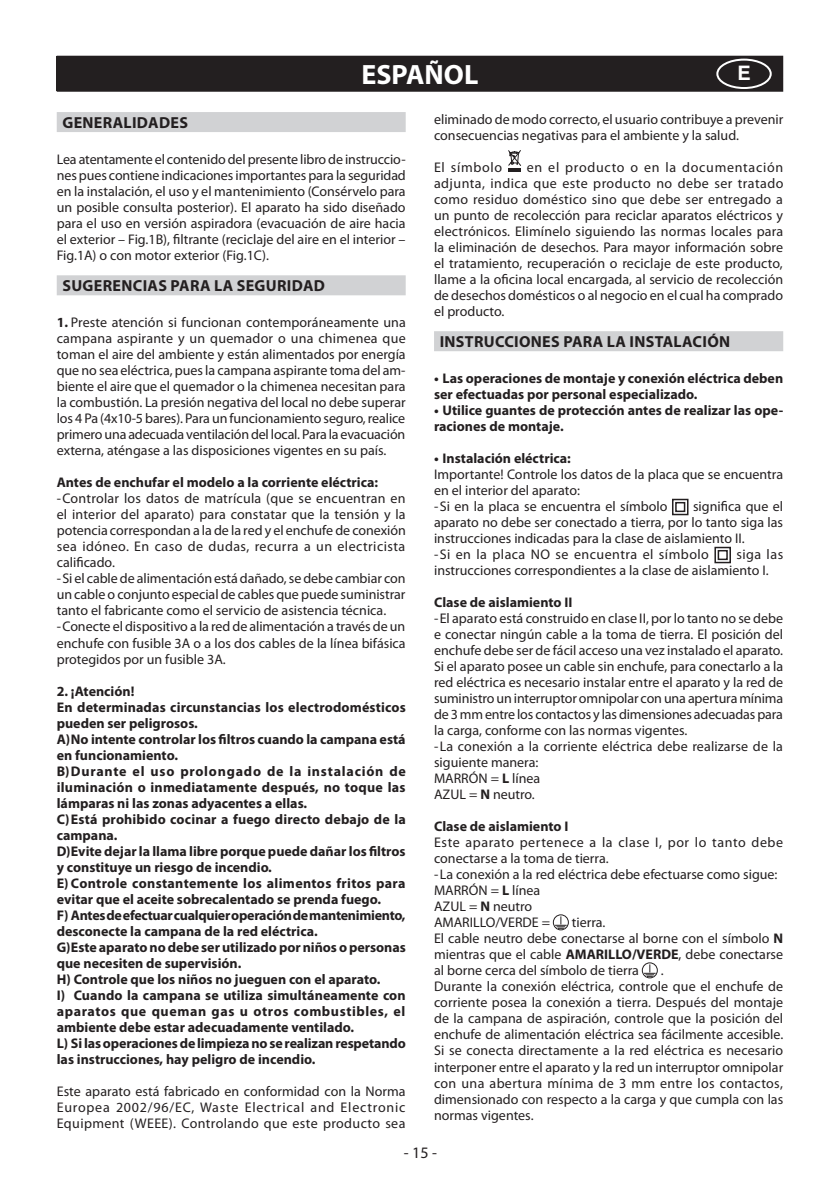
<style>
.page{position:relative;width:840px;height:1191px;background:#fff}
.page>*{position:absolute;margin:0;border:0;box-sizing:border-box;transform-origin:0 0}
.t1{font:700 28px "Myriad Pro";color:#fff}
.t2{font:700 20px "Helvetica";color:#fff}
.t3{font:700 16px "Myriad Pro";letter-spacing:.02em;color:#231f20}
.t4{font:16px "Myriad Pro";color:#231f20}
.t5{font:14px/16px "Myriad Pro";color:#231f20}
.t6{font:700 14px/16px "Myriad Pro";color:#231f20}
.t7{font:14px "Myriad Pro";letter-spacing:.05em;color:#231f20}
.s1{font-weight:700}
</style>
<div class="page">
<div style="left:57px;top:112px;width:348px;height:20px;background:#d1d2d4"></div>
<div style="left:57px;top:275px;width:348px;height:20px;background:#d1d2d4"></div>
<div style="left:434px;top:331px;width:348px;height:20px;background:#d1d2d4"></div>
<svg style="left:508px;top:150px;width:13px;height:22px"></svg>
<svg style="left:672px;top:498px;width:16px;height:18px"></svg>
<svg style="left:714px;top:546px;width:17px;height:18px"></svg>
<svg style="left:552px;top:914px;width:17px;height:16px"></svg>
<svg style="left:641px;top:962px;width:16px;height:16px"></svg>
<div style="left:57px;top:56px;width:725px;height:22px;background:#231f20"></div>
<div style="left:57px;top:78px;width:725px;height:14px;background:#231f20"></div>
<div style="left:716px;top:59px;width:55px;height:30px;border:2px solid #fff;border-radius:50%"></div>
<h1 class="t1" style="left:361px;top:56px;width:118px">ESPAÑOL</h1>
<h2 class="t2" style="left:737px;top:61px;width:15px">E</h2>
<p class="t3" style="left:62px;top:112px;width:127px">GENERALIDADES</p>
<p class="t5" style="left:57px;top:151px;width:350px;text-align:justify">Lea atentamente el contenido del presente libro de instruccio&shy;nes pues contiene indicaciones importantes para la seguridad en la instalación, el uso y el mantenimiento (Consérvelo para un posible consulta posterior). El aparato ha sido diseñado para el uso en versión aspiradora (evacuación de aire hacia el exterior – Fig.1B), filtrante (reciclaje del aire en el interior – Fig.1A) o con motor exterior (Fig.1C).</p>
<p class="t3" style="left:62px;top:275px;width:264px">SUGERENCIAS PARA LA SEGURIDAD</p>
<p class="t5" style="left:57px;top:314px;width:350px;text-align:justify"><span class="s1">1.</span> Preste atención si funcionan contemporáneamente una campana aspirante y un quemador o una chimenea que toman el aire del ambiente y están alimentados por energía que no sea eléctrica, pues la campana aspirante toma del am&shy;biente el aire que el quemador o la chimenea necesitan para la combustión. La presión negativa del local no debe superar los 4 Pa (4x10-5 bares). Para un funcionamiento seguro, realice primero una adecuada ventilación del local. Para la evacuación externa, aténgase a las disposiciones vigentes en su país.</p>
<p class="t6" style="left:57px;top:474px;width:323px">Antes de enchufar el modelo a la corriente eléctrica:</p>
<p class="t5" style="left:57px;top:490px;width:350px">-Controlar los datos de matrícula (que se encuentran en el interior del aparato) para constatar que la tensión y la potencia correspondan a la de la red y el enchufe de conexión sea idóneo. En caso de dudas, recurra a un electricista calificado.<br>-Si el cable de alimentación está dañado, se debe cambiar con un cable o conjunto especial de cables que puede suministrar tanto el fabricante como el servicio de asistencia técnica. -Conecte el dispositivo a la red de alimentación a través de un enchufe con fusible 3A o a los dos cables de la línea bifásica protegidos por un fusible 3A.</p>
<p class="t6" style="left:57px;top:682px;width:350px">2. ¡Atención!<br>En determinadas circunstancias los electrodomésticos pueden ser peligrosos.<br>A)No intente controlar los filtros cuando la campana está en funcionamiento.<br>B)Durante el uso prolongado de la instalación de iluminación o inmediatamente después, no toque las lámparas ni las zonas adyacentes a ellas.<br>C)Está prohibido cocinar a fuego directo debajo de la campana.<br>D)Evite dejar la llama libre porque puede dañar los filtros y constituye un riesgo de incendio.<br>E) Controle constantemente los alimentos fritos para evitar que el aceite sobrecalentado se prenda fuego.<br>F) Antes de efectuar cualquier operación de mantenimiento, desconecte la campana de la red eléctrica.<br>G)Este aparato no debe ser utilizado por niños o personas que necesiten de supervisión.<br>H) Controle que los niños no jueguen con el aparato.<br>I) Cuando la campana se utiliza simultáneamente con aparatos que queman gas u otros combustibles, el ambiente debe estar adecuadamente ventilado.<br>L) Si las operaciones de limpieza no se realizan respetando las instrucciones, hay peligro de incendio.</p>
<p class="t5" style="left:57px;top:1082px;width:350px;text-align:justify">Este aparato está fabricado en conformidad con la Norma Europea 2002/96/EC, Waste Electrical and Electronic Equipment (WEEE). Controlando que este producto sea</p>
<p class="t5" style="left:434px;top:111px;width:351px">eliminado de modo correcto, el usuario contribuye a prevenir consecuencias negativas para el ambiente y la salud.</p>
<p class="t7" style="left:434px;top:159px;width:70px">El símbolo</p>
<p class="t5" style="left:434px;top:159px;width:351px;text-align:justify;text-indent:93px">en el producto o en la documentación adjunta, indica que este producto no debe ser tratado como residuo doméstico sino que debe ser entregado a un punto de recolección para reciclar aparatos eléctricos y electrónicos. Elimínelo siguiendo las normas locales para la eliminación de desechos. Para mayor información sobre el tratamiento, recuperación o reciclaje de este producto, llame a la oficina local encargada, al servicio de recolección de desechos domésticos o al negocio en el cual ha comprado el producto.</p>
<p class="t3" style="left:439px;top:331px;width:292px">INSTRUCCIONES PARA LA INSTALACIÓN</p>
<p class="t6" style="left:434px;top:370px;width:350px">• Las operaciones de montaje y conexión eléctrica deben ser efectuadas por personal especializado.</p>
<p class="t6" style="left:434px;top:402px;width:350px">• Utilice guantes de protección antes de realizar las ope&shy;raciones de montaje.</p>
<p class="t6" style="left:434px;top:450px;width:138px">• Instalación eléctrica:</p>
<p class="t5" style="left:434px;top:466px;width:350px">Importante! Controle los datos de la placa que se encuentra en el interior del aparato:<br>-Si en la placa se encuentra el símbolo</p>
<p class="t5" style="left:434px;top:498px;width:350px;text-indent:259px">significa que el aparato no debe ser conectado a tierra, por lo tanto siga las instrucciones indicadas para la clase de aislamiento II.<br>-Si en la placa NO se encuentra el símbolo</p>
<p class="t5" style="left:434px;top:546px;width:350px;text-indent:302px">siga las instrucciones correspondientes a la clase de aislamiento I.</p>
<p class="t6" style="left:434px;top:594px;width:140px">Clase de aislamiento II</p>
<p class="t5" style="left:434px;top:610px;width:350px">-El aparato está construido en clase II, por lo tanto no se debe e conectar ningún cable a la toma de tierra. El posición del enchufe debe ser de fácil acceso una vez instalado el aparato.<br>Si el aparato posee un cable sin enchufe, para conectarlo a la red eléctrica es necesario instalar entre el aparato y la red de suministro un interruptor omnipolar con una apertura mínima de 3 mm entre los contactos y las dimensiones adecuadas para la carga, conforme con las normas vigentes.<br>-La conexión a la corriente eléctrica debe realizarse de la siguiente manera:<br>MARRÓN = <span class="s1">L</span> línea<br>AZUL = <span class="s1">N</span> neutro.</p>
<p class="t6" style="left:434px;top:818px;width:136px">Clase de aislamiento I</p>
<p class="t5" style="left:434px;top:834px;width:350px">Este aparato pertenece a la clase I, por lo tanto debe conectarse a la toma de tierra.<br>-La conexión a la red eléctrica debe efectuarse como sigue:<br>MARRÓN = <span class="s1">L</span> línea<br>AZUL = <span class="s1">N</span> neutro<br>AMARILLO/VERDE =</p>
<p class="t5" style="left:434px;top:914px;width:350px;text-indent:138px">tierra.<br>El cable neutro debe conectarse al borne con el símbolo <span class="s1">N </span>mientras que el cable <span class="s1">AMARILLO/VERDE</span>, debe conectarse al borne cerca del símbolo de tierra</p>
<p class="t5" style="left:434px;top:962px;width:350px;text-indent:226px">.<br>Durante la conexión eléctrica, controle que el enchufe de corriente posea la conexión a tierra. Después del montaje de la campana de aspiración, controle que la posición del enchufe de alimentación eléctrica sea fácilmente accesible.<br>Si se conecta directamente a la red eléctrica es necesario interponer entre el aparato y la red un interruptor omnipolar con una abertura mínima de 3 mm entre los contactos, dimensionado con respecto a la carga y que cumpla con las normas vigentes.</p>
<p class="t4" style="left:403px;top:1142px;width:35px">- 15 -</p>
</div>
